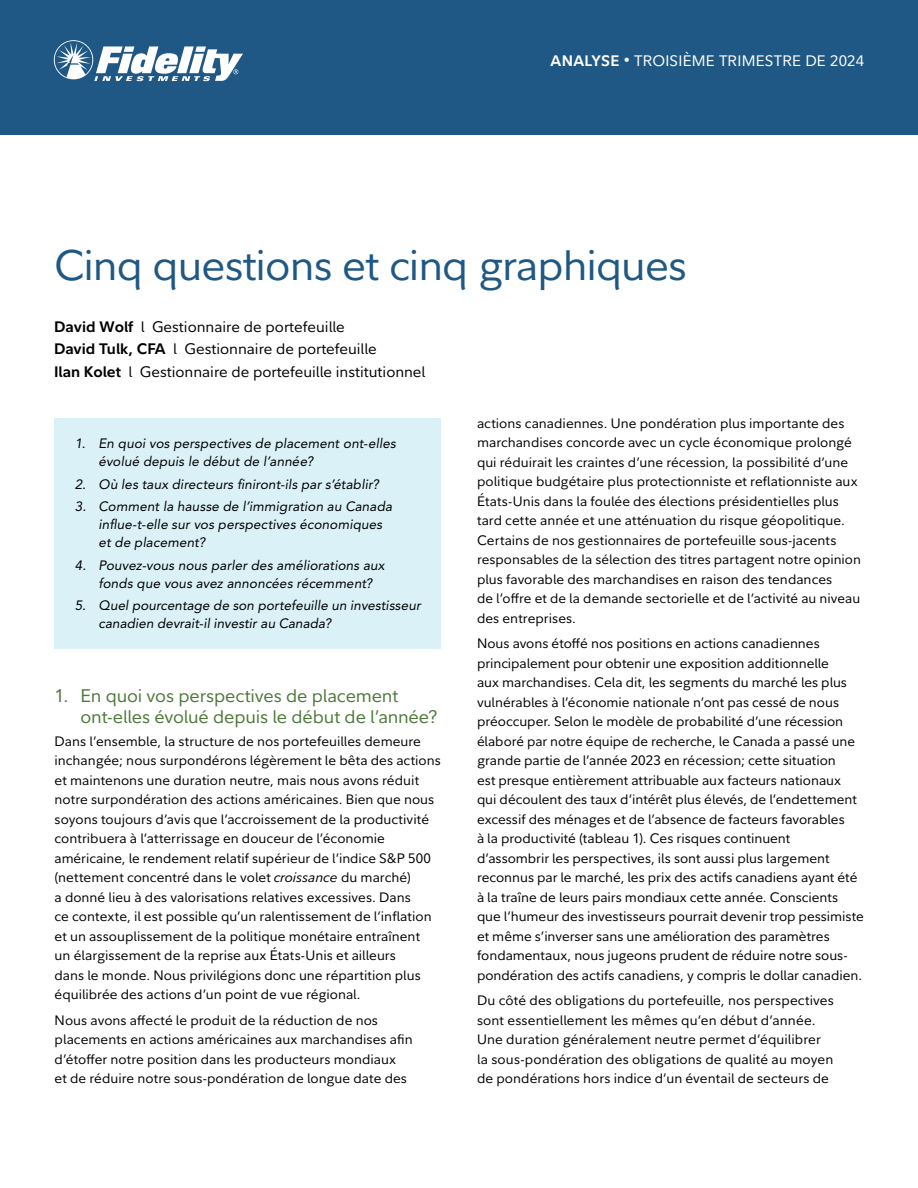
<style>
.page{position:relative;width:918px;height:1188px;background:#fff}
.page>*{position:absolute;margin:0;border:0;box-sizing:border-box;transform-origin:0 0}
.t1{font:42px "Fidelity Sans";letter-spacing:-.02em;color:#205885}
.t2{font:18px/21.6px "Fidelity Sans";letter-spacing:-.01em;color:#4c7838}
.t3{font:15px/22.5px "Fidelity Sans";color:#000}
.t4{font:15px "Fidelity Sans";letter-spacing:.015em;color:#fff}
.t5{font:13.5px/19.5px "Fidelity Sans";color:#000}
.t6{font:italic 13.5px/18px "Avenir LT Std";letter-spacing:.01em;color:#000}
.t7{font:13.35px "Fidelity Sans";letter-spacing:.005em;color:#000}
.s1{font-weight:700}
.s2{font-weight:700;font-size:12px}
.s3{font-style:italic}
</style>
<div class="page">
<div style="left:0;top:0;width:918px;height:135px;background:#205885"></div>
<svg style="left:54px;top:40px;width:189px;height:41px"></svg>
<div style="left:55px;top:418px;width:386px;height:230px;background:#dbf1f8"></div>
<p class="t4" style="left:551px;top:51px;width:315px"><span class="s1">ANALYSE</span> <span class="s2">•</span> TROISIÈME TRIMESTRE DE 2024</p>
<h1 class="t1" style="left:54px;top:238px;width:635px">Cinq questions et cinq graphiques</h1>
<p class="t3" style="left:54px;top:315px;width:373px"><span class="s1">David Wolf</span> l Gestionnaire de portefeuille<br><span class="s1">David Tulk, CFA</span> l Gestionnaire de portefeuille<br><span class="s1">Ilan Kolet</span> l Gestionnaire de portefeuille institutionnel</p>
<p class="t6" style="left:99px;top:435px;width:299px;text-indent:-24px">1. En quoi vos perspectives de placement ont-elles évolué depuis le début de l’année?</p>
<p class="t6" style="left:75px;top:475px;width:306px">2. Où les taux directeurs finiront-ils par s’établir?</p>
<p class="t6" style="left:99px;top:498px;width:295px;text-indent:-24px">3. Comment la hausse de l’immigration au Canada influe-t-elle sur vos perspectives économiques et de placement?</p>
<p class="t6" style="left:99px;top:556px;width:288px;text-indent:-24px">4. Pouvez-vous nous parler des améliorations aux fonds que vous avez annoncées récemment?</p>
<p class="t6" style="left:99px;top:597px;width:324px;text-indent:-24px">5. Quel pourcentage de son portefeuille un investisseur canadien devrait-il investir au Canada?</p>
<h2 class="t2" style="left:80px;top:684px;width:358px;text-indent:-26px">1. En quoi vos perspectives de placement ont-elles évolué depuis le début de l’année?</h2>
<p class="t5" style="left:55px;top:731px;width:388px">Dans l’ensemble, la structure de nos portefeuilles demeure inchangée; nous surpondérons légèrement le bêta des actions et maintenons une duration neutre, mais nous avons réduit notre surpondération des actions américaines. Bien que nous soyons toujours d’avis que l’accroissement de la productivité contribuera à l’atterrissage en douceur de l’économie américaine, le rendement relatif supérieur de l’indice S&amp;P 500 (nettement concentré dans le volet <span class="s3">croissance</span> du marché)<br>a donné lieu à des valorisations relatives excessives. Dans<br>ce contexte, il est possible qu’un ralentissement de l’inflation et un assouplissement de la politique monétaire entraînent<br>un élargissement de la reprise aux États-Unis et ailleurs<br>dans le monde. Nous privilégions donc une répartition plus équilibrée des actions d’un point de vue régional.</p>
<p class="t5" style="left:55px;top:1010px;width:360px">Nous avons affecté le produit de la réduction de nos placements en actions américaines aux marchandises afin d’étoffer notre position dans les producteurs mondiaux<br>et de réduire notre sous-pondération de longue date des</p>
<p class="t5" style="left:477px;top:413px;width:382px">actions canadiennes. Une pondération plus importante des marchandises concorde avec un cycle économique prolongé qui réduirait les craintes d’une récession, la possibilité d’une politique budgétaire plus protectionniste et reflationniste aux États-Unis dans la foulée des élections présidentielles plus tard cette année et une atténuation du risque géopolitique.<br>Certains de nos gestionnaires de portefeuille sous‑jacents</p>
<p class="t7" style="left:477px;top:551px;width:386px">responsables de la sélection des titres partagent notre opinion</p>
<p class="t5" style="left:477px;top:569px;width:385px">plus favorable des marchandises en raison des tendances<br>de l’offre et de la demande sectorielle et de l’activité au niveau des entreprises.</p>
<p class="t5" style="left:477px;top:634px;width:389px">Nous avons étoffé nos positions en actions canadiennes principalement pour obtenir une exposition additionnelle<br>aux marchandises. Cela dit, les segments du marché les plus vulnérables à l’économie nationale n’ont pas cessé de nous préoccuper. Selon le modèle de probabilité d’une récession élaboré par notre équipe de recherche, le Canada a passé une grande partie de l’année 2023 en récession; cette situation<br>est presque entièrement attribuable aux facteurs nationaux qui découlent des taux d’intérêt plus élevés, de l’endettement excessif des ménages et de l’absence de facteurs favorables<br>à la productivité (tableau 1). Ces risques continuent d’assombrir les perspectives, ils sont aussi plus largement reconnus par le marché, les prix des actifs canadiens ayant été à la traîne de leurs pairs mondiaux cette année. Conscients que l’humeur des investisseurs pourrait devenir trop pessimiste et même s’inverser sans une amélioration des paramètres fondamentaux, nous jugeons prudent de réduire notre sous&shy;pondération des actifs canadiens, y compris le dollar canadien.</p>
<p class="t5" style="left:477px;top:991px;width:358px">Du côté des obligations du portefeuille, nos perspectives sont essentiellement les mêmes qu’en début d’année.<br>Une duration généralement neutre permet d’équilibrer la sous-pondération des obligations de qualité au moyen de pondérations hors indice d’un éventail de secteurs de</p>
</div>
